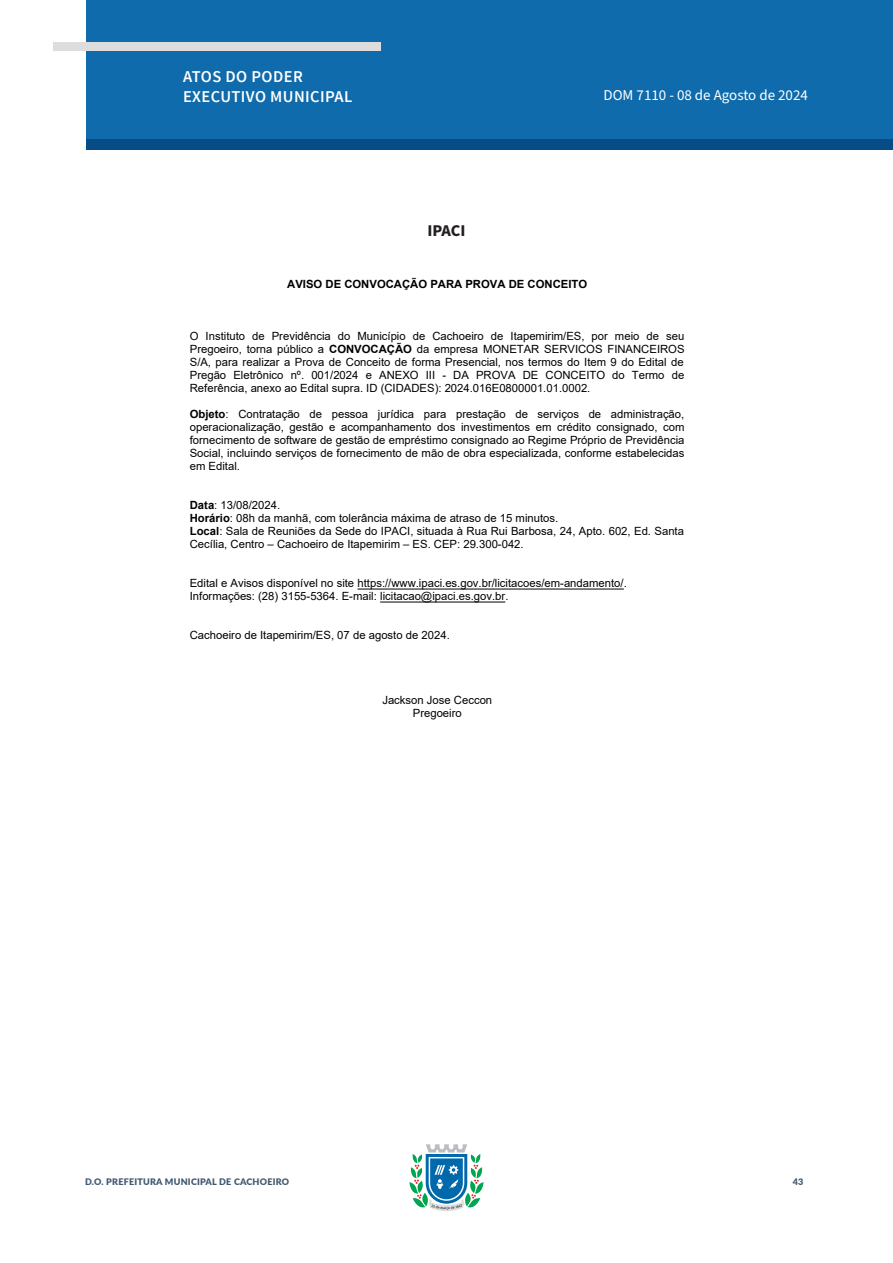
<style>
.page{position:relative;width:893px;height:1263px;background:#fff}
.page>*{position:absolute;margin:0;border:0;box-sizing:border-box;transform-origin:0 0}
.t1{font:600 16.5px/19.8px "Source Sans Pro";letter-spacing:.025em;color:#fff}
.t2{font:700 16.5px "Source Sans Pro";letter-spacing:-.005em;color:#231f20}
.t3{font:15px "Source Sans Pro";color:#fff}
.t4{font:11.25px/13px "Arial";color:#000;text-align:justify}
.t5{font:700 11.25px "Arial";color:#000}
.t6{font:900 9px "Lato";letter-spacing:.025em;color:#405970}
.s1{font-weight:700}
</style>
<div class="page">
<svg style="left:409px;top:1144px;width:75px;height:67px"></svg>
<div style="left:86px;top:0;width:807px;height:140px;background:#0f6bab"></div>
<div style="left:87px;top:140px;width:806px;height:10px;background:#084c86"></div>
<div style="left:53px;top:42px;width:328px;height:9px;background:#ddd"></div>
<hr style="left:0;top:0;width:1px;height:140px;background:#0f6bab">
<hr style="left:357px;top:589px;width:267px;height:1px;background:#000">
<hr style="left:380px;top:601px;width:125px;height:1px;background:#000">
<h1 class="t1" style="left:183px;top:67px;width:171px">ATOS DO PODER<br>EXECUTIVO MUNICIPAL</h1>
<p class="t3" style="left:603px;top:85px;width:206px">DOM 7110 - 08 de Agosto de 2024</p>
<p class="t2" style="left:427px;top:219px;width:40px">IPACI</p>
<p class="t5" style="left:287px;top:279px;width:301px">AVISO DE CONVOCAÇÃO PARA PROVA DE CONCEITO</p>
<p class="t4" style="left:190px;top:331px;width:496px">O Instituto de Previdência do Município de Cachoeiro de Itapemirim/ES, por meio de seu Pregoeiro, torna público a <span class="s1">CONVOCAÇÃO</span> da empresa MONETAR SERVICOS FINANCEIROS S/A, para realizar a Prova de Conceito de forma Presencial, nos termos do Item 9 do Edital de Pregão Eletrônico nº. 001/2024 e ANEXO III - DA PROVA DE CONCEITO do Termo de Referência, anexo ao Edital supra. ID (CIDADES): 2024.016E0800001.01.0002.</p>
<p class="t4" style="left:190px;top:409px;width:496px"><span class="s1">Objeto</span>: Contratação de pessoa jurídica para prestação de serviços de administração, operacionalização, gestão e acompanhamento dos investimentos em crédito consignado, com fornecimento de software de gestão de empréstimo consignado ao Regime Próprio de Previdência Social, incluindo serviços de fornecimento de mão de obra especializada, conforme estabelecidas em Edital.</p>
<p class="t4" style="left:190px;top:500px;width:496px;text-align:left"><span class="s1">Data</span>: 13/08/2024.<br><span class="s1">Horário</span>: 08h da manhã, com tolerância máxima de atraso de 15 minutos.<br><span class="s1">Local</span>: Sala de Reuniões da Sede do IPACI, situada à Rua Rui Barbosa, 24, Apto. 602, Ed. Santa Cecília, Centro – Cachoeiro de Itapemirim – ES. CEP: 29.300-042.</p>
<p class="t4" style="left:190px;top:578px;width:439px">Edital e Avisos disponível no site https://www.ipaci.es.gov.br/licitacoes/em-andamento/.<br>Informações: (28) 3155-5364. E-mail: licitacao@ipaci.es.gov.br.</p>
<p class="t4" style="left:190px;top:630px;width:261px">Cachoeiro de Itapemirim/ES, 07 de agosto de 2024.</p>
<p class="t4" style="left:382px;top:695px;width:111px;text-align:center">Jackson Jose Ceccon<br>Pregoeiro</p>
<p class="t6" style="left:85px;top:1175px;width:206px">D.O. PREFEITURA MUNICIPAL DE CACHOEIRO</p>
<p class="t6" style="left:793px;top:1175px;width:12px">43</p>
</div>
